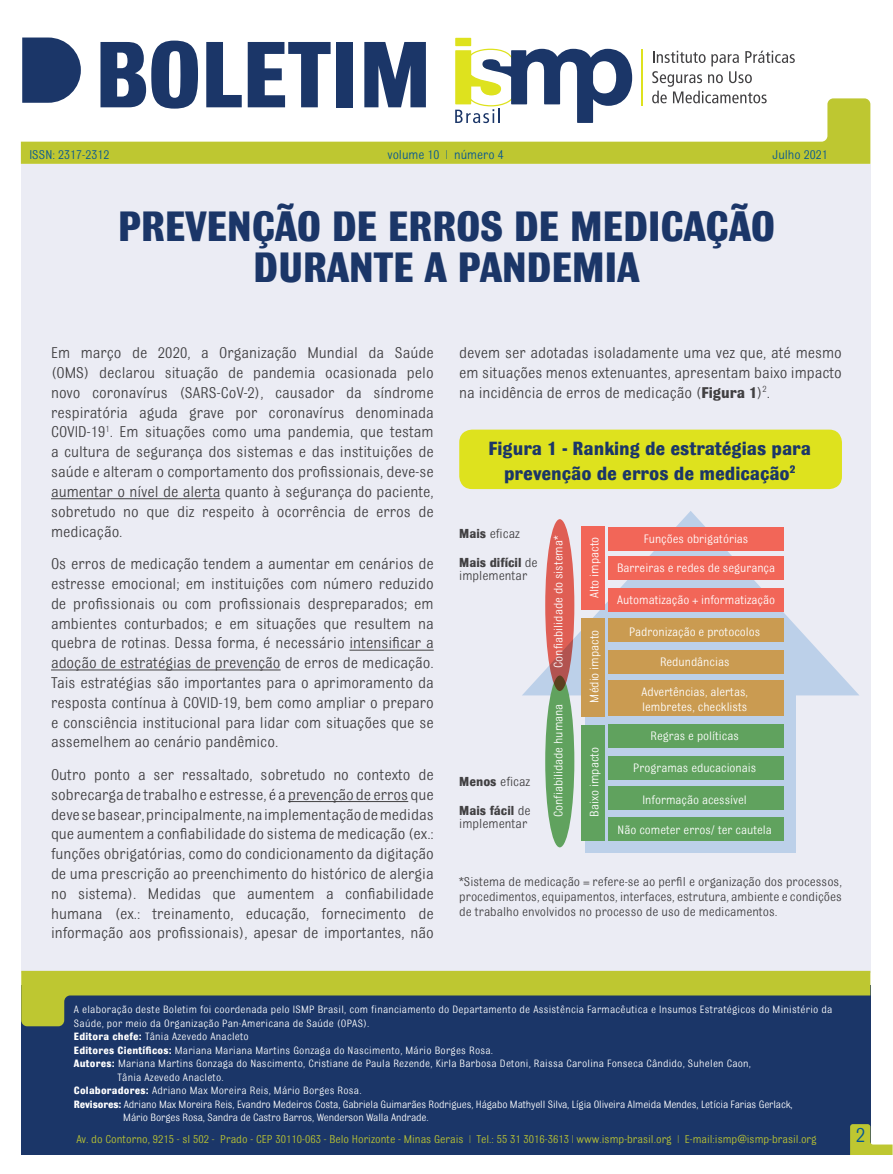
<style>
.page{position:relative;width:893px;height:1174px;background:#fff}
.page>*{position:absolute;margin:0;border:0;box-sizing:border-box;transform-origin:0 0}
.t1{font:700 99.6px "Bulldog";letter-spacing:-.01em;color:#1b3668}
.t2{font:700 45px/40.5px "Bulldog";letter-spacing:-.01em;color:#1b3668;text-align:center}
.t3{font:21.6px "Bulldog";color:#035595}
.Título_dentro_do_qua{font:700 20.25px/24.3px "Bulldog";color:#1b3668;text-align:center}
.Texto_corrido{font:16.5px/19.8px "Bulldog";color:#414042;text-align:justify}
.t4{font:13.8px/13px "Bulldog";color:#414042}
.t5{font:700 13.8px/28.8px "Bulldog";color:#414042}
.Texto_corrido-2{font:13.5px/15px "Bulldog";color:#414042;text-align:justify}
.t6{font:13.5px "Bulldog";color:#035595}
.t7{font:12.9px/15.5px "Bulldog";color:#fff}
.t8{font:12px "Bulldog";color:#bec731}
.t9{font:11.25px/13.5px "Bulldog";letter-spacing:.02em;color:#fff}
.t10{font:11.25px/13.5px "Bulldog";letter-spacing:-.01em;color:#fff}
.s1{font-weight:700}
.s2{font-weight:400}
</style>
<div class="page">
<svg style="left:21px;top:98px;width:849px;height:66px"></svg>
<svg style="left:455px;top:38px;width:177px;height:85px"></svg>
<svg style="left:652px;top:51px;width:143px;height:52px"></svg>
<hr style="left:642px;top:49px;width:1px;height:57px;background:#dee21e">
<svg style="left:22px;top:38px;width:59px;height:65px;background:#374f7b"></svg>
<div style="left:21px;top:164px;width:849px;height:808px;background:#ebecf4"></div>
<div style="left:21px;top:985px;width:849px;height:170px;background:#1b3668"></div>
<svg style="left:21px;top:970px;width:849px;height:56px"></svg>
<hr style="left:51px;top:498px;width:169px;height:1px;background:#414042">
<hr style="left:349px;top:650px;width:85px;height:1px;background:#414042">
<hr style="left:51px;top:669px;width:230px;height:1px;background:#414042">
<hr style="left:288px;top:801px;width:120px;height:1px;background:#414042">
<div style="left:585px;top:668px;width:210px;height:184px;background:#bcd0e9"></div>
<svg style="left:522px;top:511px;width:337px;height:184px"></svg>
<div style="left:545px;top:675px;width:29px;height:172px;background:#60a25e;border-radius:50%"></div>
<svg style="left:545px;top:519px;width:29px;height:172px;background:#d55d54"></svg>
<div style="left:582px;top:526px;width:23px;height:83px;background:#f26658"></div>
<div style="left:609px;top:527px;width:175px;height:23px;background:#f26658"></div>
<div style="left:609px;top:618px;width:175px;height:23px;background:#ca9b51"></div>
<div style="left:609px;top:650px;width:175px;height:23px;background:#ca9b51"></div>
<div style="left:609px;top:680px;width:175px;height:36px;background:#ca9b51"></div>
<div style="left:609px;top:556px;width:175px;height:24px;background:#f26658"></div>
<div style="left:609px;top:588px;width:175px;height:23px;background:#f26658"></div>
<div style="left:609px;top:724px;width:175px;height:24px;background:#60a25e"></div>
<div style="left:609px;top:756px;width:175px;height:23px;background:#60a25e"></div>
<div style="left:609px;top:786px;width:175px;height:24px;background:#60a25e"></div>
<div style="left:609px;top:817px;width:175px;height:23px;background:#60a25e"></div>
<div style="left:582px;top:618px;width:23px;height:98px;background:#ca9b51"></div>
<div style="left:582px;top:724px;width:23px;height:116px;background:#60a25e"></div>
<div style="left:459px;top:429px;width:383px;height:60px;background:#dee21e;border-radius:13px"></div>
<svg style="left:850px;top:1124px;width:43px;height:31px"></svg>
<h1 class="t1" style="left:95px;top:24px;width:339px">BOLETIM</h1>
<p class="t6" style="left:29px;top:148px;width:81px">ISSN: 2317-2312</p>
<p class="t6" style="left:387px;top:148px;width:118px">volume 10 | número 4</p>
<p class="t6" style="left:773px;top:148px;width:57px">Julho 2021</p>
<p class="t2" style="left:118px;top:206px;width:659px">PREVENÇÃO DE ERROS DE MEDICAÇÃO<br>DURANTE A PANDEMIA</p>
<p class="Texto_corrido" style="left:51px;top:343px;width:384px">Em março de 2020, a Organização Mundial da Saúde (OMS) declarou situação de pandemia ocasionada pelo novo coronavírus (SARS-CoV-2), causador da síndrome respiratória aguda grave por coronavírus denominada COVID-19<sup>1</sup>. Em situações como uma pandemia, que testam a cultura de segurança dos sistemas e das instituições de saúde e alteram o comportamento dos profissionais, deve-se aumentar o nível de alerta quanto à segurança do paciente, sobretudo no que diz respeito à ocorrência de erros de medicação.</p>
<p class="Texto_corrido" style="left:51px;top:553px;width:384px">Os erros de medicação tendem a aumentar em cenários de estresse emocional; em instituições com número reduzido de profissionais ou com profissionais despreparados; em ambientes conturbados; e em situações que resultem na quebra de rotinas. Dessa forma, é necessário intensificar a adoção de estratégias de prevenção de erros de medicação.<br>Tais estratégias são importantes para o aprimoramento da resposta contínua à COVID-19, bem como ampliar o preparo e consciência institucional para lidar com situações que se assemelhem ao cenário pandêmico.</p>
<p class="Texto_corrido" style="left:51px;top:764px;width:384px">Outro ponto a ser ressaltado, sobretudo no contexto de sobrecarga de trabalho e estresse, é a prevenção de erros que deve se basear, principalmente, na implementação de medidas que aumentem a confiabilidade do sistema de medicação (ex.: funções obrigatórias, como do condicionamento da digitação de uma prescrição ao preenchimento do histórico de alergia no sistema). Medidas que aumentem a confiabilidade humana (ex.: treinamento, educação, fornecimento de informação aos profissionais), apesar de importantes, não</p>
<p class="Texto_corrido" style="left:459px;top:343px;width:384px">devem ser adotadas isoladamente uma vez que, até mesmo em situações menos extenuantes, apresentam baixo impacto na incidência de erros de medicação (<span class="s1">Figura 1</span>)<sup>2</sup>.</p>
<p class="Título_dentro_do_qua" style="left:488px;top:437px;width:324px">Figura 1 - Ranking de estratégias para prevenção de erros de medicação<sup>2</sup></p>
<p class="t4" style="left:459px;top:527px;width:62px"><span class="s1">Mais</span> eficaz</p>
<p class="t4" style="left:459px;top:556px;width:80px"><span class="s1">Mais difícil</span> de implementar</p>
<p class="t5" style="left:459px;top:767px;width:73px">Menos <span class="s2">eficaz<br></span>Mais fácil <span class="s2">de</span></p>
<p class="t4" style="left:459px;top:817px;width:70px">implementar</p>
<p class="t7" style="left:550px;top:668px;width:134px;rotate:-90deg">Confiabilidade do sistema*</p>
<p class="t7" style="left:550px;top:817px;width:115px;rotate:-90deg">Confiabilidade humana</p>
<p class="t7" style="left:586px;top:598px;width:63px;rotate:-90deg">Alto impacto</p>
<p class="t7" style="left:586px;top:702px;width:74px;rotate:-90deg">Médio impacto</p>
<p class="t7" style="left:586px;top:816px;width:71px;rotate:-90deg">Baixo impacto</p>
<p class="t7" style="left:644px;top:531px;width:106px">Funções obrigatórias</p>
<p class="t7" style="left:617px;top:560px;width:159px">Barreiras e redes de segurança</p>
<p class="t7" style="left:617px;top:592px;width:159px">Automatização + informatização</p>
<p class="t7" style="left:629px;top:624px;width:133px">Padronização e protocolos</p>
<p class="t7" style="left:660px;top:654px;width:71px">Redundâncias</p>
<p class="t7" style="left:641px;top:684px;width:108px">Advertências, alertas, lembretes, checklists</p>
<p class="t7" style="left:650px;top:728px;width:90px">Regras e políticas</p>
<p class="t7" style="left:633px;top:760px;width:125px">Programas educacionais</p>
<p class="t7" style="left:642px;top:792px;width:106px">Informação acessível</p>
<p class="t7" style="left:618px;top:822px;width:156px">Não cometer erros/ ter cautela</p>
<p class="Texto_corrido-2" style="left:459px;top:874px;width:384px">*Sistema de medicação = refere-se ao perfil e organização dos processos, procedimentos, equipamentos, interfaces, estrutura, ambiente e condições de trabalho envolvidos no processo de uso de medicamentos.</p>
<p class="t9" style="left:74px;top:1003px;width:760px">A elaboração deste Boletim foi coordenada pelo ISMP Brasil, com financiamento do Departamento de Assistência Farmacêutica e Insumos Estratégicos do Ministério da<br>Saúde, por meio da Organização Pan-Americana de Saúde (OPAS).</p>
<p class="t9" style="left:74px;top:1030px;width:176px"><span class="s1">Editora chefe:</span> Tânia Azevedo Anacleto</p>
<p class="t9" style="left:74px;top:1043px;width:421px"><span class="s1">Editores Científicos:</span> Mariana Mariana Martins Gonzaga do Nascimento, Mário Borges Rosa.</p>
<p class="t9" style="left:117px;top:1057px;width:635px;text-indent:-44px"><span class="s1">Autores:</span> Mariana Martins Gonzaga do Nascimento, Cristiane de Paula Rezende, Kirla Barbosa Detoni, Raissa Carolina Fonseca Cândido, Suhelen Caon,<br>Tânia Azevedo Anacleto.</p>
<p class="t9" style="left:74px;top:1084px;width:289px"><span class="s1">Colaboradores:</span> Adriano Max Moreira Reis, Mário Borges Rosa.</p>
<p class="t10" style="left:123px;top:1097px;width:671px;text-indent:-49px"><span class="s1">Revisores:</span> Adriano Max Moreira Reis, Evandro Medeiros Costa, Gabriela Guimarães Rodrigues, Hágabo Mathyell Silva, Lígia Oliveira Almeida Mendes, Letícia Farias Gerlack,<br>Mário Borges Rosa, Sandra de Castro Barros, Wenderson Walla Andrade.</p>
<p class="t8" style="left:76px;top:1133px;width:742px">Av. do Contorno, 9215 - sl 502 - Prado - CEP 30110-063 - Belo Horizonte - Minas Gerais | Tel.: 55 31 3016-3613 | www.ismp-brasil.org | E-mail:ismp@ismp-brasil.org</p>
<p class="t3" style="left:856px;top:1124px;width:11px">2</p>
</div>
